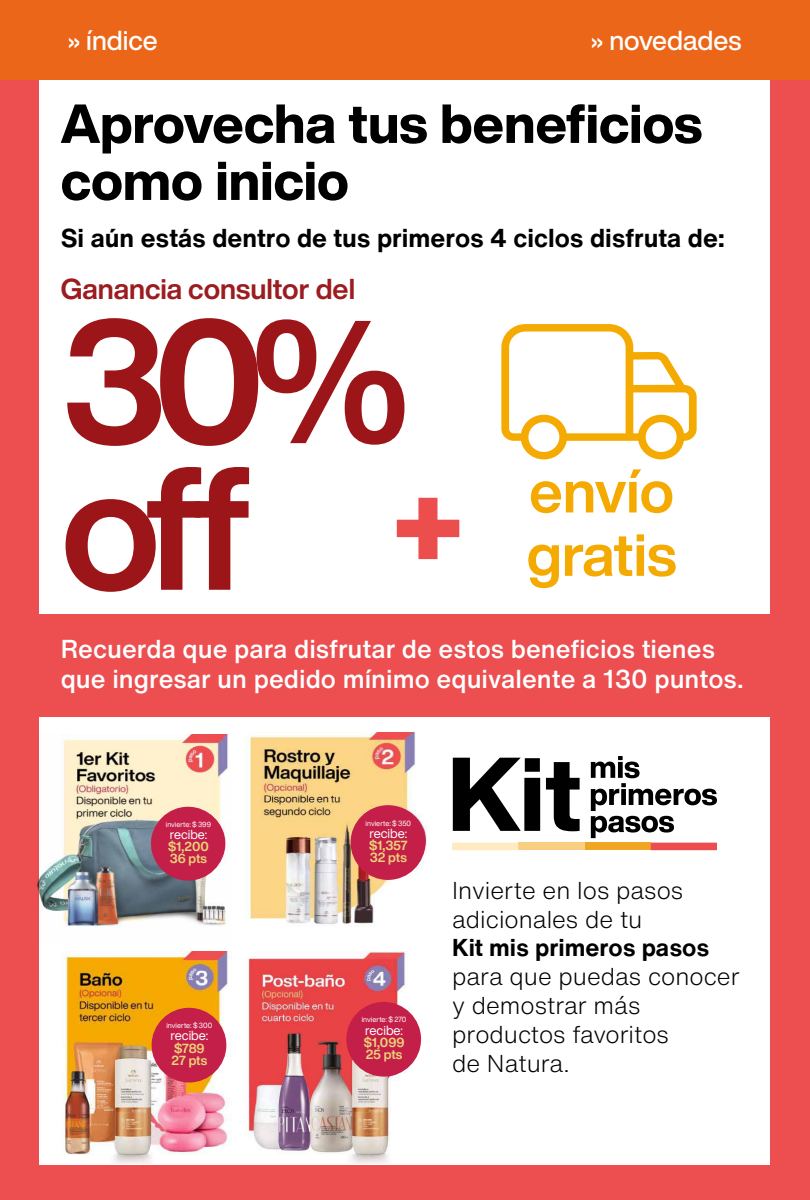
<style>
.page{position:relative;width:810px;height:1200px;background:#fff}
.page>*{position:absolute;margin:0;border:0;box-sizing:border-box;transform-origin:0 0}
.t1{font:700 171.68px/146.6px "Helvetica Now Display";color:#9c1518}
.t2{font:800 133.05px "Helvetica Now Display";color:#ec4e4e}
.t3{font:700 59.18px "Helvetica Now Display";color:#f5aa01}
.t4{font:800 54px/57px "Helvetica Now Display";color:#000}
.t5{font:700 28.35px "Helvetica Now Display";color:#9c1c20}
.t6{font:500 27px "Helvetica Now Display";color:#fff}
.t7{font:500 25.5px/30px "Helvetica Now Text";color:#fff}
.t8{font:700 25.5px "Helvetica Now Text";color:#000}
.t9{font:300 24px/28.8px "Helvetica Now Text";color:#000}
.t10{font:700 24px "Helvetica Now Text";color:#000}
.t11{font:700 12.98px/12.1px "Helvetica Now Display";letter-spacing:-.005em;color:#ebd379}
.t12{font:12.98px "Helvetica Now Display";color:#fff}
.t13{font:700 12.83px/12px "Helvetica Now Display";letter-spacing:-.005em;color:#ebd379}
.t14{font:12.83px "Helvetica Now Display";color:#fff}
.t15{font:7.35px "Helvetica Now Display";letter-spacing:.01em;color:#fff}
.t16{font:7.27px "Helvetica Now Display";letter-spacing:.01em;color:#fff}
</style>
<div class="page">
<div style="left:0;top:80px;width:810px;height:1120px;background:#ed4e50"></div>
<div style="left:39px;top:0;width:731px;height:614px;background:#fff"></div>
<div style="left:39px;top:717px;width:731px;height:448px;background:#fff"></div>
<svg style="left:453px;top:758px;width:87px;height:73px"></svg>
<svg style="left:546px;top:762px;width:34px;height:69px"></svg>
<div style="left:585px;top:843px;width:66px;height:7px;background:#f0a622"></div>
<div style="left:518px;top:843px;width:67px;height:7px;background:#f8ce81"></div>
<svg style="left:452px;top:843px;width:66px;height:7px"></svg>
<svg style="left:591px;top:756px;width:126px;height:94px"></svg>
<svg style="left:501px;top:324px;width:196px;height:135px"></svg>
<img style="left:62px;top:952px;width:170px;height:211px">
<div style="left:152px;top:1008px;width:74px;height:75px;background:#c41f49;border-radius:50%"></div>
<img style="left:248px;top:952px;width:166px;height:211px">
<div style="left:346px;top:1002px;width:75px;height:75px;background:#c41f49;border-radius:50%"></div>
<img style="left:247px;top:732px;width:179px;height:193px">
<div style="left:351px;top:805px;width:74px;height:75px;background:#c41f49;border-radius:50%"></div>
<img style="left:38px;top:735px;width:191px;height:209px">
<div style="left:151px;top:807px;width:74px;height:74px;background:#c41f49;border-radius:50%"></div>
<div style="left:56px;top:1049px;width:9px;height:23px;background:#fff"></div>
<div style="left:0;top:0;width:810px;height:80px;background:#eb6618"></div>
<p class="t6" style="left:67px;top:22px;width:92px">» índice</p>
<p class="t6" style="left:590px;top:22px;width:152px">» novedades</p>
<h3 class="t4" style="left:61px;top:95px;width:643px">Aprovecha tus beneficios como inicio</h3>
<p class="t8" style="left:61px;top:218px;width:666px">Si aún estás dentro de tus primeros 4 ciclos disfruta de:</p>
<p class="t5" style="left:61px;top:269px;width:296px">Ganancia consultor del</p>
<h1 class="t1" style="left:61px;top:309px;width:349px">30% off</h1>
<h2 class="t2" style="left:393px;top:436px;width:72px">+</h2>
<h3 class="t3" style="left:529px;top:450px;width:146px">envío</h3>
<h3 class="t3" style="left:527px;top:514px;width:151px">gratis</h3>
<p class="t7" style="left:61px;top:634px;width:685px">Recuerda que para disfrutar de estos beneficios tienes que ingresar un pedido mínimo equivalente a 130 puntos.</p>
<p class="t16" style="left:166px;top:819px;width:47px">invierte: $ 399</p>
<p class="t14" style="left:170px;top:826px;width:39px">recibe:</p>
<p class="t13" style="left:168px;top:841px;width:42px">$1,200<br>36 pts</p>
<p class="t15" style="left:166px;top:1021px;width:47px">invierte: $ 300</p>
<p class="t12" style="left:170px;top:1027px;width:39px">recibe:</p>
<p class="t11" style="left:172px;top:1042px;width:37px">$789<br>27 pts</p>
<p class="t15" style="left:366px;top:818px;width:47px">invierte: $ 350</p>
<p class="t12" style="left:369px;top:824px;width:39px">recibe:</p>
<p class="t11" style="left:369px;top:839px;width:40px">$1,357<br>32 pts</p>
<p class="t15" style="left:362px;top:1015px;width:46px">invierte: $ 270</p>
<p class="t12" style="left:365px;top:1021px;width:39px">recibe:</p>
<p class="t11" style="left:364px;top:1036px;width:42px">$1,099<br>25 pts</p>
<p class="t9" style="left:452px;top:875px;width:233px">Invierte en los pasos adicionales de tu</p>
<p class="t10" style="left:452px;top:930px;width:259px">Kit mis primeros pasos</p>
<p class="t9" style="left:452px;top:961px;width:289px">para que puedas conocer y demostrar más productos favoritos<br>de Natura.</p>
</div>
